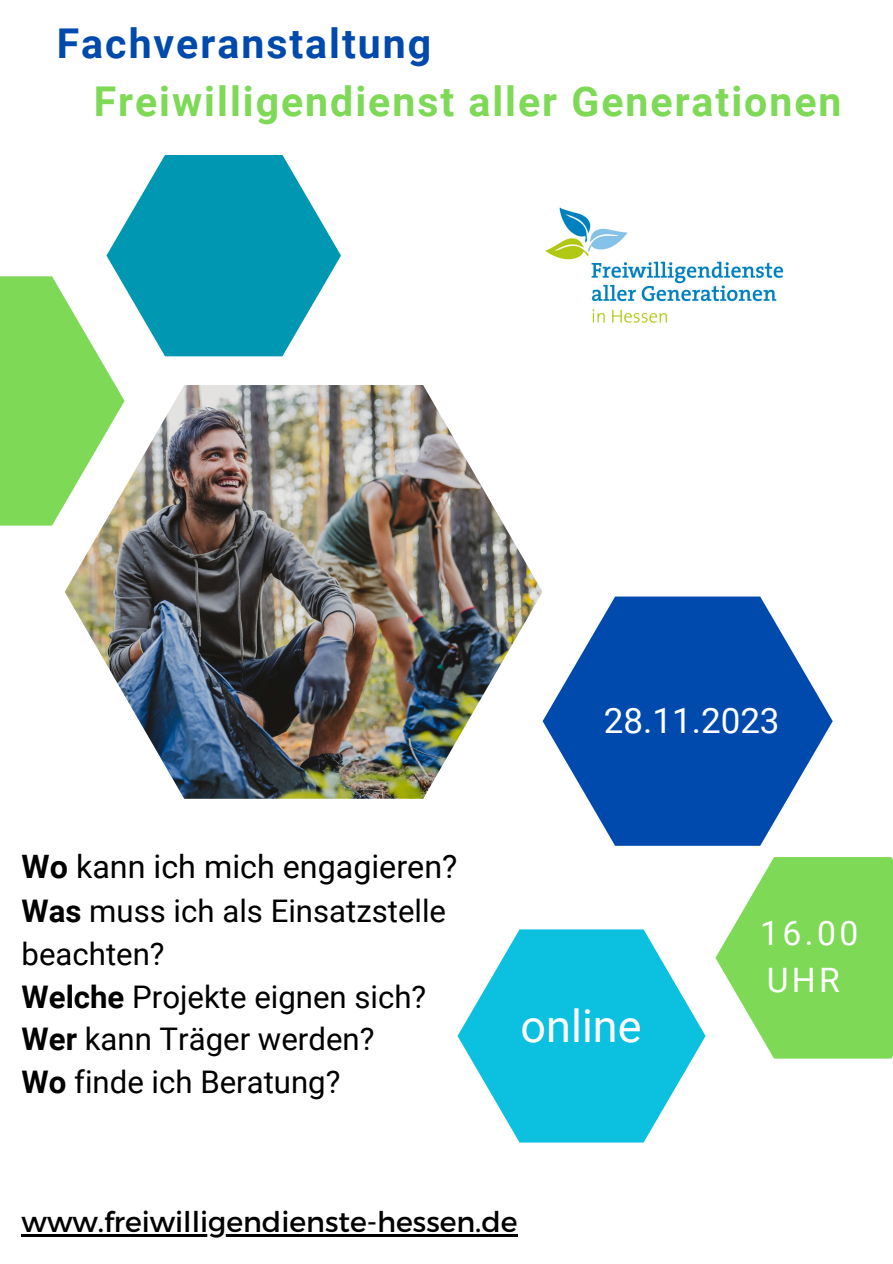
<style>
.page{position:relative;width:893px;height:1264px;background:#fff}
.page>*{position:absolute;margin:0;border:0;box-sizing:border-box;transform-origin:0 0}
.t1{font:45px "Roboto";color:#fff}
.t2{font:700 41.1px "Roboto";letter-spacing:.05em;color:#7ed957}
.t3{font:700 41.1px "Roboto";letter-spacing:.05em;color:#004aad}
.t4{font:34.95px "Roboto";color:#fff}
.t5{font:33.6px "Roboto";letter-spacing:.1em;color:#fff}
.t6{font:32.25px "Roboto";color:#000}
.t7{font:31.2px/42.8px "Roboto";color:#000}
.t8{font:28.5px "Montserrat";color:#000}
.s1{font-weight:700}
</style>
<div class="page">
<img style="left:65px;top:385px;width:477px;height:413px">
<svg style="left:542px;top:596px;width:290px;height:249px;fill:#004aad"></svg>
<svg style="left:457px;top:929px;width:248px;height:213px;fill:#0cc0df"></svg>
<svg style="left:715px;top:857px;width:177px;height:201px"></svg>
<svg style="left:0;top:276px;width:124px;height:249px;fill:#7ed957"></svg>
<svg style="left:106px;top:155px;width:235px;height:201px;fill:#0097b2"></svg>
<img style="left:466px;top:207px;width:318px;height:243px">
<hr style="left:22px;top:1234px;width:495px;height:2px;background:#000">
<p class="t3" style="left:57px;top:20px;width:376px">Fachveranstaltung</p>
<p class="t2" style="left:94px;top:77px;width:749px">Freiwilligendienst aller Generationen</p>
<p class="t6" style="left:22px;top:848px;width:437px"><span class="s1">Wo</span> kann ich mich engagieren?</p>
<p class="t7" style="left:22px;top:890px;width:426px"><span class="s1">Was</span> muss ich als Einsatzstelle beachten?</p>
<p class="t7" style="left:22px;top:975px;width:406px"><span class="s1">Welche</span> Projekte eignen sich?</p>
<p class="t7" style="left:22px;top:1018px;width:354px"><span class="s1">Wer</span> kann Träger werden?</p>
<p class="t7" style="left:22px;top:1061px;width:320px"><span class="s1">Wo</span> finde ich Beratung?</p>
<p class="t4" style="left:604px;top:700px;width:177px">28.11.2023</p>
<p class="t1" style="left:520px;top:1000px;width:122px">online</p>
<p class="t5" style="left:760px;top:914px;width:99px">16.00</p>
<p class="t5" style="left:766px;top:960px;width:75px">UHR</p>
<p class="t8" style="left:22px;top:1203px;width:497px">www.freiwilligendienste-hessen.de</p>
</div>
